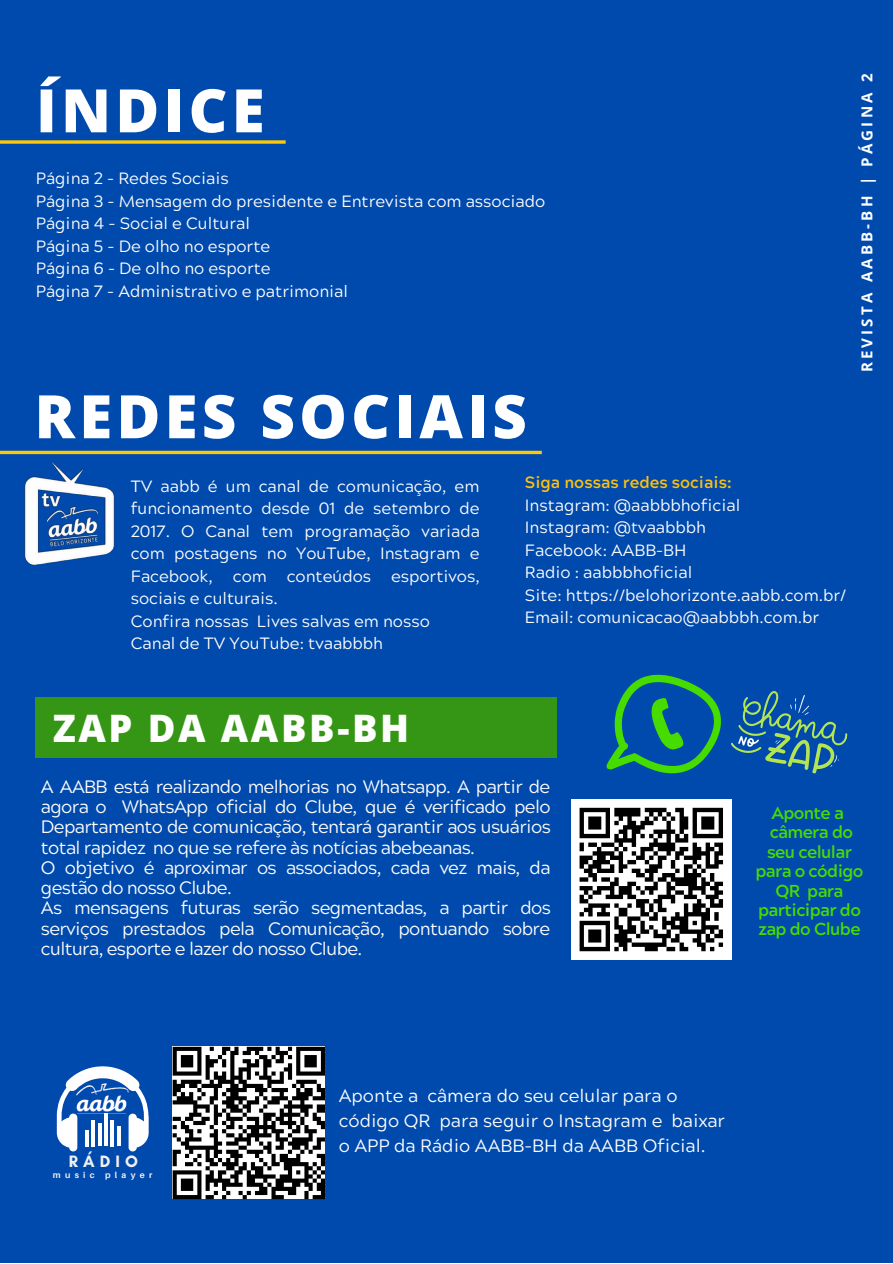
<style>
.page{position:relative;width:893px;height:1264px;background:#fff}
.page>*{position:absolute;margin:0;border:0;box-sizing:border-box;transform-origin:0 0}
.t1{font:800 60px "Open Sans";letter-spacing:.07em;color:#fff}
.t2{font:800 37.8px "Open Sans";letter-spacing:.07em;color:#fff}
.t3{font:18px/20.2px "Acherus Grotesque";letter-spacing:-.035em;color:#fff}
.t4{font:18px/24.8px "Acherus Grotesque";color:#fff}
.t5{font:700 17.25px/19.5px "Acherus Grotesque";letter-spacing:-.035em;color:#46dc00;text-align:center}
.t6{font:700 16.8px "Glacial Indifference";letter-spacing:.3em;color:#f1f1f1}
.t7{font:16.35px/22.5px "Acherus Grotesque";color:#fff}
.t8{font:700 16.35px "Acherus Grotesque";color:#fdc00f}
.t9{font:700 15.15px "Open Sans";letter-spacing:.21em;color:#fff}
.t10{font:700 8.55px "Aileron";letter-spacing:.5em;color:#f1f1f1}
</style>
<div class="page">
<div style="left:0;top:0;width:892px;height:1262px;background:#004aad"></div>
<img style="left:25px;top:462px;width:90px;height:103px">
<svg style="left:0;top:140px;width:286px;height:4px"></svg>
<hr style="left:0;top:451px;width:541px;height:3px;background:#fec805">
<div style="left:35px;top:698px;width:521px;height:59px;background:#359514"></div>
<svg style="left:606px;top:674px;width:242px;height:100px"></svg>
<svg style="left:173px;top:1046px;width:152px;height:153px;background:#7e7e7e"></svg>
<svg style="left:57px;top:1066px;width:92px;height:85px"></svg>
<hr style="left:85px;top:1130px;width:3px;height:16px;background:#fff">
<hr style="left:92px;top:1119px;width:3px;height:27px;background:#fff">
<hr style="left:98px;top:1123px;width:3px;height:23px;background:#fff">
<hr style="left:104px;top:1113px;width:3px;height:33px;background:#fff">
<hr style="left:111px;top:1119px;width:3px;height:27px;background:#fff">
<hr style="left:117px;top:1126px;width:3px;height:20px;background:#fff">
<img style="left:64px;top:1070px;width:78px;height:43px">
<div style="left:571px;top:799px;width:160px;height:160px;background:#fff"></div>
<svg style="left:579px;top:807px;width:144px;height:145px"></svg>
<h1 class="t1" style="left:36px;top:68px;width:230px">ÍNDICE</h1>
<p class="t7" style="left:36px;top:170px;width:511px">Página 2 - Redes Sociais<br>Página 3 - Mensagem do presidente e Entrevista com associado Página 4 - Social e Cultural<br>Página 5 - De olho no esporte<br>Página 6 - De olho no esporte<br>Página 7 - Administrativo e patrimonial</p>
<h1 class="t1" style="left:35px;top:374px;width:493px">REDES SOCIAIS</h1>
<p class="t9" style="left:856px;top:372px;width:300px;rotate:-90deg">REVISTA AABB-BH | PÁGINA 2</p>
<p class="t7" style="left:131px;top:477px;width:350px">TV aabb é um canal de comunicação, em funcionamento desde 01 de setembro de 2017. O Canal tem programação variada com postagens no YouTube, Instagram e Facebook, com conteúdos esportivos, sociais e culturais.<br>Confira nossas Lives salvas em nosso<br>Canal de TV YouTube: tvaabbbh</p>
<p class="t8" style="left:525px;top:476px;width:208px">Siga nossas redes sociais:</p>
<p class="t7" style="left:525px;top:496px;width:323px">Instagram: @aabbbhoficial<br>Instagram: @tvaabbbh<br>Facebook: AABB-BH<br>Radio : aabbbhoficial<br>Site: https://belohorizonte.aabb.com.br/<br>Email: comunicacao@aabbbh.com.br</p>
<h2 class="t2" style="left:53px;top:702px;width:358px">ZAP DA AABB-BH</h2>
<p class="t3" style="left:41px;top:779px;width:511px">A AABB está realizando melhorias no Whatsapp. A partir de agora o WhatsApp oficial do Clube, que é verificado pelo Departamento de comunicação, tentará garantir aos usuários total rapidez no que se refere às notícias abebeanas.<br>O objetivo é aproximar os associados, cada vez mais, da gestão do nosso Clube.<br>As mensagens futuras serão segmentadas, a partir dos serviços prestados pela Comunicação, pontuando sobre cultura, esporte e lazer do nosso Clube.</p>
<p class="t5" style="left:755px;top:805px;width:110px">Aponte a câmera do seu celular para o código<br>QR para participar do zap do Clube</p>
<p class="t6" style="left:69px;top:1151px;width:71px">RÁDIO</p>
<p class="t10" style="left:53px;top:1169px;width:101px">music player</p>
<p class="t4" style="left:339px;top:1085px;width:387px">Aponte a câmera do seu celular para o código QR para seguir o Instagram e baixar o APP da Rádio AABB-BH da AABB Oficial.</p>
</div>
